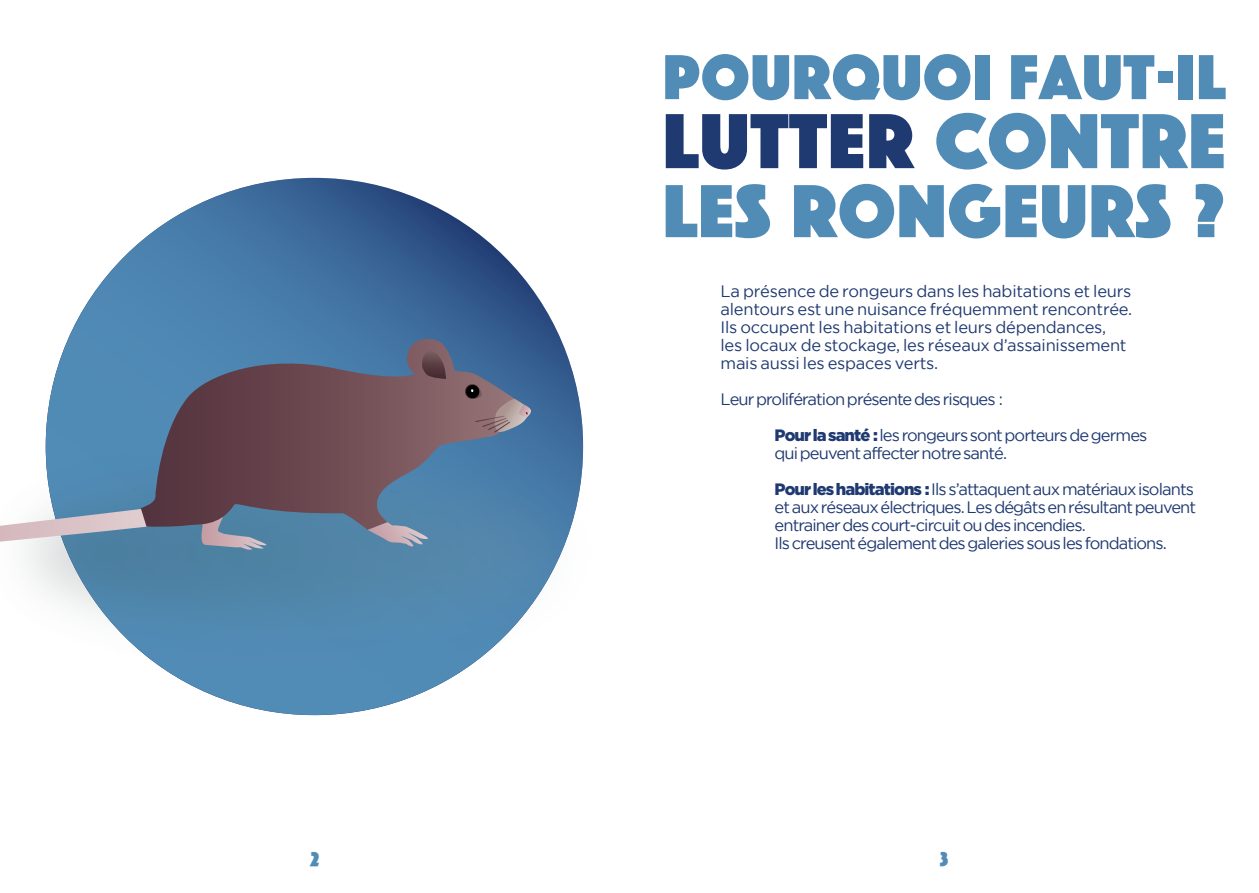
<style>
.page{position:relative;width:1259px;height:893px;background:#fff}
.page>*{position:absolute;margin:0;border:0;box-sizing:border-box;transform-origin:0 0}
.t1{font:81px "Phosphate RR Solid";letter-spacing:.01em;color:#1f3971}
.t2{font:78px "Phosphate RR Solid";letter-spacing:.01em;color:#518cb7}
.t3{font:66px "Phosphate RR Solid";letter-spacing:.01em;color:#518cb7}
.t4{font:21px "Phosphate RR Solid";color:#518cb7}
.t5{font:16.5px/36px "Gotham";letter-spacing:-.055em;color:#1f3971}
.t6{font:16.5px/18px "Gotham";letter-spacing:-.015em;color:#1f3971}
.s1{color:#518cb7}
.s2{font-weight:900}
</style>
<div class="page">
<svg style="left:46px;top:177px;width:537px;height:539px"></svg>
<img style="left:26px;top:424px;width:558px;height:244px">
<svg style="left:0;top:509px;width:151px;height:33px"></svg>
<svg style="left:198px;top:530px;width:69px;height:20px"></svg>
<svg style="left:141px;top:339px;width:387px;height:191px;background:#5d6077"></svg>
<svg style="left:421px;top:350px;width:25px;height:29px"></svg>
<svg style="left:368px;top:522px;width:62px;height:25px;background:#8d97ab"></svg>
<svg style="left:464px;top:384px;width:67px;height:49px;background:#7f7480"></svg>
<h3 class="t3" style="left:663px;top:44px;width:564px">POURQUOI FAUT-IL</h3>
<h1 class="t1" style="left:663px;top:101px;width:564px">LUTTER <span class="s1">CONTRE</span></h1>
<h2 class="t2" style="left:663px;top:172px;width:564px">LES RONGEURS ?</h2>
<p class="t6" style="left:720px;top:281px;width:413px">La présence de rongeurs dans les habitations et leurs alentours est une nuisance fréquemment rencontrée.<br>Ils occupent les habitations et leurs dépendances,<br>les locaux de stockage, les réseaux d’assainissement mais aussi les espaces verts.</p>
<p class="t5" style="left:774px;top:380px;width:374px;text-indent:-54px">Leur prolifération présente des risques :<br><span class="s2">Pour la santé :</span> les rongeurs sont porteurs de germes</p>
<p class="t5" style="left:774px;top:434px;width:421px">qui peuvent affecter notre santé.<br><span class="s2">Pour les habitations :</span> Ils s’attaquent aux matériaux isolants</p>
<p class="t5" style="left:774px;top:497px;width:423px;line-height:18px">et aux réseaux électriques. Les dégâts en résultant peuvent entrainer des court-circuit ou des incendies.<br>Ils creusent également des galeries sous les fondations.</p>
<p class="t4" style="left:310px;top:848px;width:11px">2</p>
<p class="t4" style="left:940px;top:848px;width:10px">3</p>
</div>
